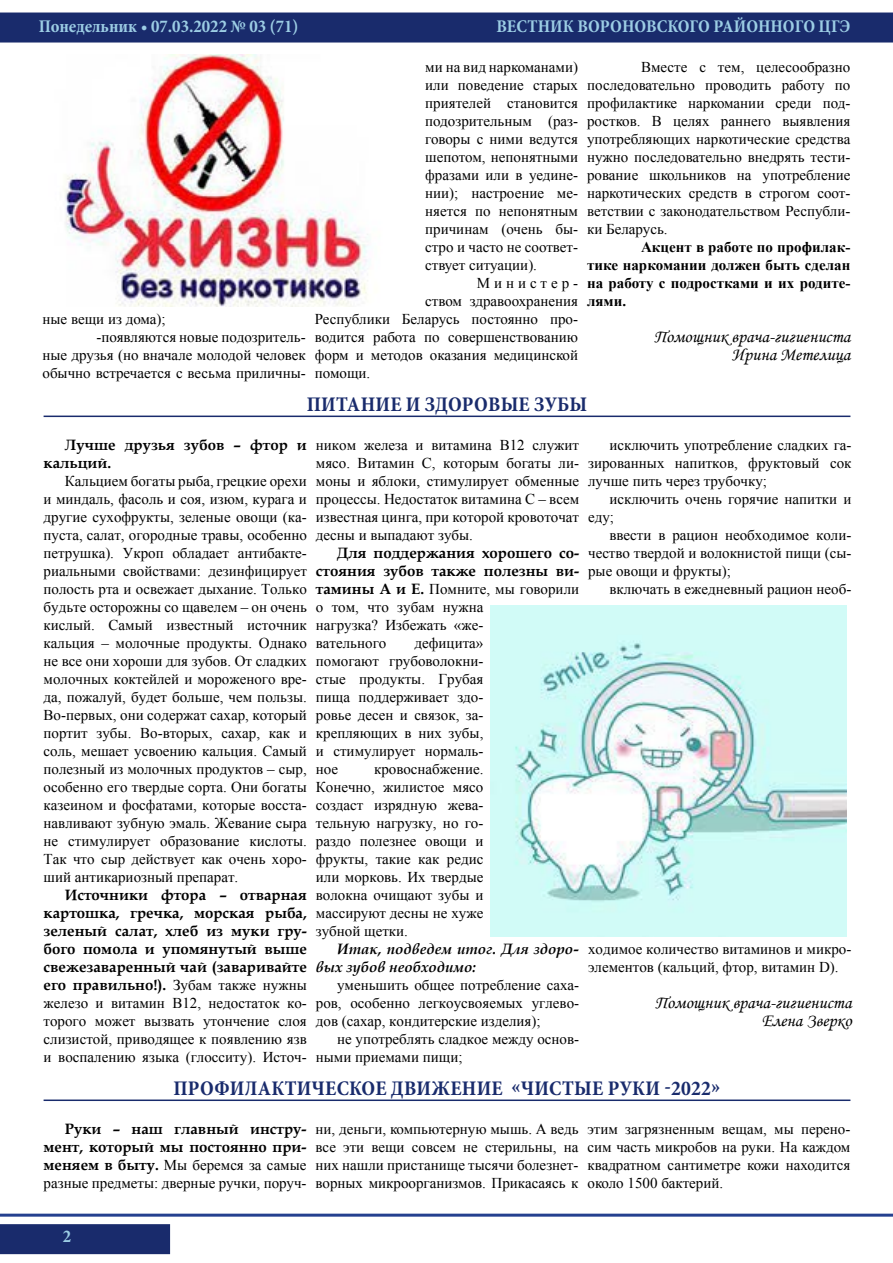
<style>
.page{position:relative;width:893px;height:1263px;background:#fff}
.page>*{position:absolute;margin:0;border:0;box-sizing:border-box;transform-origin:0 0}
.t1{font:700 condensed 21px "Minion Pro";letter-spacing:.01em;color:#192b6c}
.t2{font:700 condensed 18px "Minion Pro";color:#9ccde4}
.t3{font:18px/18px "Monotype Corsiva";color:#000;text-align:right}
.t4{font:15px/18px "Times New Roman";color:#000;text-align:justify}
.t5{font:700 15px/18px "Book Antiqua";color:#000;text-align:right}
.t6{font:700 15px/18px "Times New Roman";color:#000;text-align:justify}
.t7{font:italic 700 15px/18px "Book Antiqua";color:#000}
.t8{font:15px "Times New Roman";letter-spacing:.265em;color:#000}
.s1{font-family:"Times New Roman";font-weight:400}
.s2{font-family:"Book Antiqua";font-weight:700}
</style>
<div class="page">
<div style="left:0;top:1224px;width:170px;height:30px;background:#192b6c"></div>
<div style="left:0;top:13px;width:893px;height:30px;background:#192b6c"></div>
<hr style="left:0;top:1214px;width:893px;height:3px;background:#25408f">
<hr style="left:44px;top:416px;width:806px;height:1px;background:#192b6c">
<img style="left:490px;top:605px;width:357px;height:331px">
<hr style="left:44px;top:1099px;width:806px;height:2px;background:#192b6c">
<img style="left:64px;top:54px;width:304px;height:252px">
<p class="t2" style="left:43px;top:13px;width:287px">ВЕСТНИК ВОРОНОВСКОГО РАЙ ЦГЭ</p>
<p class="t2" style="left:496px;top:13px;width:23px">ВЕСТНИК</p>
<p class="t2" style="left:577px;top:14px;width:274px">ВОРОНОПонедельник • 07.01.2019 № 1 (33)</p>
<p class="t2" style="left:646px;top:13px;width:80px">ВСКОГО РАЙОННО</p>
<p class="t2" style="left:795px;top:13px;width:57px">ГО ЦГЭ</p>
<p class="t2" style="left:39px;top:13px;width:261px">Понедельник • 07.03.2022 № 03 (71)</p>
<p class="t4" style="left:43px;top:310px;width:125px">ные вещи из дома);</p>
<p class="t4" style="left:97px;top:328px;width:211px">-появляются новые подозритель-</p>
<p class="t4" style="left:43px;top:346px;width:265px">ные друзья (но вначале молодой человек</p>
<p class="t4" style="left:43px;top:364px;width:265px">обычно встречается с весьма приличны-</p>
<p class="t4" style="left:425px;top:58px;width:154px">ми на вид наркоманами) или поведение старых приятелей становится подозрительным (раз&shy;говоры с ними ведутся шепотом, непонятными фразами или в уедине&shy;нии); настроение ме&shy;няется по непонятным причинам (очень бы&shy;стро и часто не соответ&shy;ствует ситуации).</p>
<p class="t8" style="left:477px;top:273px;width:103px">Министер-</p>
<p class="t4" style="left:425px;top:292px;width:154px">ством здравоохранения</p>
<p class="t4" style="left:315px;top:310px;width:265px">Республики Беларусь постоянно про-</p>
<p class="t4" style="left:315px;top:328px;width:265px">водится работа по совершенствованию</p>
<p class="t4" style="left:315px;top:346px;width:265px">форм и методов оказания медицинской</p>
<p class="t4" style="left:315px;top:364px;width:57px">помощи.</p>
<p class="t4" style="left:587px;top:58px;width:265px;text-indent:54px">Вместе с тем, целесообразно последовательно проводить работу по профилактике наркомании среди под&shy;ростков. В целях раннего выявления употребляющих наркотические средства нужно последовательно внедрять тести&shy;рование школьников на употребление наркотических средств в строгом соот&shy;ветствии с законодательством Республи&shy;ки Беларусь.</p>
<p class="t6" style="left:587px;top:238px;width:265px;text-indent:54px">Акцент в работе по профилак&shy;тике наркомании должен быть сделан на работу с подростками и их родите&shy;лями.</p>
<p class="t3" style="left:654px;top:328px;width:198px">Помощник врача-гигиениста<br>Ирина Метелица</p>
<h1 class="t1" style="left:307px;top:390px;width:282px">Питание и здоровые зубы</h1>
<p class="t5" style="left:44px;top:436px;width:265px;text-align:left;text-indent:21px">Лучше друзья зубов – фтор и кальций.</p>
<p class="t4" style="left:44px;top:472px;width:265px;text-indent:21px">Кальцием богаты рыба, грецкие орехи и миндаль, фасоль и соя, изюм, курага и другие сухофрукты, зеленые овощи (ка&shy;пуста, салат, огородные травы, особенно петрушка). Укроп обладает антибакте&shy;риальными свойствами: дезинфицирует полость рта и освежает дыхание. Только будьте осторожны со щавелем – он очень кислый. Самый известный источник кальция – молочные продукты. Однако не все они хороши для зубов. От сладких молочных коктейлей и мороженого вре&shy;да, пожалуй, будет больше, чем пользы.<br>Во-первых, они содержат сахар, который портит зубы. Во-вторых, сахар, как и соль, мешает усвоению кальция. Самый полезный из молочных продуктов – сыр, особенно его твердые сорта. Они богаты казеином и фосфатами, которые восста&shy;навливают зубную эмаль. Жевание сыра не стимулирует образование кислоты.<br>Так что сыр действует как очень хоро&shy;ший антикариозный препарат.</p>
<p class="t5" style="left:44px;top:886px;width:265px;text-align:justify;text-indent:21px">Источники фтора – отварная картошка, гречка, морская рыба, зеленый салат, хлеб из муки гру&shy;бого помола и упомянутый выше свежезаваренный чай (заваривайте его правильно!). <span class="s1">Зубам также нужны</span></p>
<p class="t4" style="left:44px;top:994px;width:265px">железо и витамин B12, недостаток ко&shy;торого может вызвать утончение слоя слизистой, приводящее к появлению язв и воспалению языка (глосситу). Источ-</p>
<p class="t4" style="left:316px;top:436px;width:265px">ником железа и витамина B12 служит мясо. Витамин С, которым богаты ли&shy;моны и яблоки, стимулирует обменные процессы. Недостаток витамина С – всем известная цинга, при которой кровоточат десны и выпадают зубы.</p>
<p class="t5" style="left:316px;top:544px;width:265px">Для поддержания хорошего со&shy;стояния зубов также полезны ви-</p>
<p class="t4" style="left:316px;top:580px;width:265px;text-align:left"><span class="s2">тамины А и Е.</span> Помните, мы говорили о том, что зубам нужна<br>нагрузка? Избежать «же-<br>вательного</p>
<p class="t4" style="left:316px;top:634px;width:169px;text-indent:99px">дефицита» помогают грубоволокни&shy;стые продукты. Грубая пища поддерживает здо&shy;ровье десен и связок, за&shy;крепляющих в них зубы, и стимулирует нормаль&shy;ное</p>
<p class="t4" style="left:316px;top:760px;width:169px;text-indent:58px">кровоснабжение.<br>Конечно, жилистое мясо создаст изрядную жева&shy;тельную нагрузку, но го&shy;раздо полезнее овощи и фрукты, такие как редис или морковь. Их твердые волокна очищают зубы и массируют десны не хуже зубной щетки.</p>
<p class="t7" style="left:316px;top:940px;width:265px;text-indent:21px">Итак, подведем итог. Для здоро&shy;вых зубов необходимо:</p>
<p class="t4" style="left:316px;top:976px;width:265px;text-indent:21px">уменьшить общее потребление саха&shy;ров, особенно легкоусвояемых углево&shy;дов (сахар, кондитерские изделия);</p>
<p class="t4" style="left:316px;top:1030px;width:265px;text-indent:21px">не употреблять сладкое между основ&shy;ными приемами пищи;</p>
<p class="t4" style="left:588px;top:436px;width:265px;text-indent:21px">исключить употребление сладких га&shy;зированных напитков, фруктовый сок лучше пить через трубочку;</p>
<p class="t4" style="left:588px;top:490px;width:265px;text-indent:21px">исключить очень горячие напитки и еду;</p>
<p class="t4" style="left:588px;top:526px;width:265px;text-indent:21px">ввести в рацион необходимое коли&shy;чество твердой и волокнистой пищи (сы&shy;рые овощи и фрукты);</p>
<p class="t4" style="left:609px;top:580px;width:244px">включать в ежедневный рацион необ-</p>
<p class="t4" style="left:588px;top:940px;width:265px">ходимое количество витаминов и микро&shy;элементов (кальций, фтор, витамин D).</p>
<p class="t3" style="left:655px;top:994px;width:198px">Помощник врача-гигиениста<br>Елена Зверко</p>
<h1 class="t1" style="left:173px;top:1074px;width:549px">Профилактическое движение «Чистые руки -2022»</h1>
<p class="t5" style="left:44px;top:1120px;width:264px">Руки – наш главный инстру&shy;мент, который мы постоянно при-</p>
<p class="t4" style="left:44px;top:1156px;width:264px"><span class="s2">меняем в быту.</span> Мы беремся за самые разные предметы: дверные ручки, поруч-</p>
<p class="t4" style="left:316px;top:1120px;width:264px">ни, деньги, компьютерную мышь. А ведь все эти вещи совсем не стерильны, на них нашли пристанище тысячи болезнет&shy;ворных микроорганизмов. Прикасаясь к</p>
<p class="t4" style="left:587px;top:1120px;width:264px">этим загрязненным вещам, мы перено&shy;сим часть микробов на руки. На каждом квадратном сантиметре кожи находится около 1500 бактерий.</p>
<p class="t2" style="left:63px;top:1224px;width:10px">2</p>
</div>
